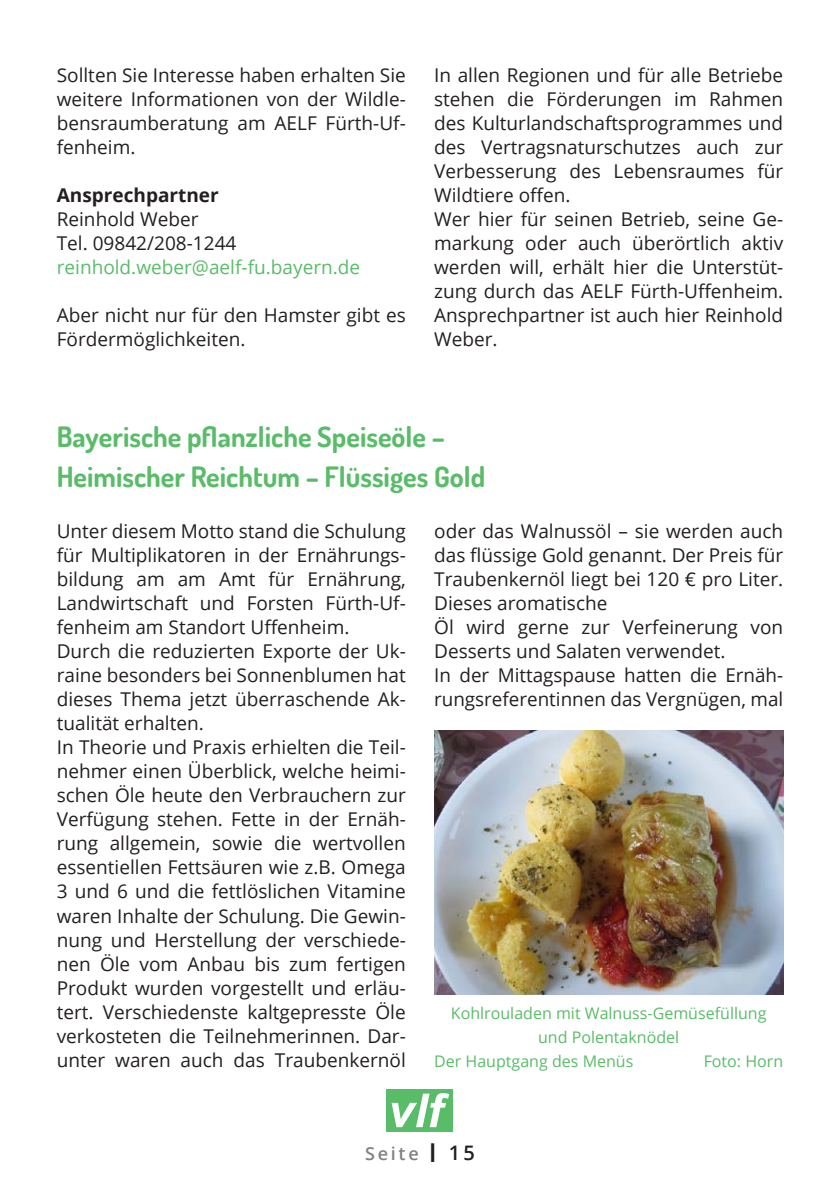
<style>
.page{position:relative;width:840px;height:1191px;background:#fff}
.page>*{position:absolute;margin:0;border:0;box-sizing:border-box;transform-origin:0 0}
.t1{font:700 28px/40px "Dosis";color:#59bc68}
.t2{font:19px/24px "Open Sans";color:#231f20}
.t3{font:19px "Open Sans";color:#59bc68}
.t4{font:700 19px "Open Sans";color:#231f20}
.t5{font:600 18px "Open Sans";letter-spacing:.15em;color:#808285}
.t6{font:16px "Open Sans";color:#59bc68}
.s1{font-size:26px;color:#231f20}
.s2{font-size:20px;color:#231f20}
</style>
<div class="page">
<div style="left:386px;top:1089px;width:67px;height:42px;background:#59bc68"></div>
<svg style="left:391px;top:1093px;width:58px;height:34px"></svg>
<img style="left:434px;top:730px;width:348px;height:264px">
<p class="t2" style="left:57px;top:63px;width:350px;text-align:justify">Sollten Sie Interesse haben erhalten Sie weitere Informationen von der Wildle&shy;bensraumberatung am AELF Fürth-Uf&shy;fenheim.</p>
<p class="t4" style="left:57px;top:182px;width:163px">Ansprechpartner</p>
<p class="t2" style="left:57px;top:207px;width:181px">Reinhold Weber<br>Tel. 09842/208-1244</p>
<p class="t3" style="left:57px;top:254px;width:305px">reinhold.weber@aelf-fu.bayern.de</p>
<p class="t2" style="left:57px;top:303px;width:350px">Aber nicht nur für den Hamster gibt es<br>Fördermöglichkeiten.</p>
<p class="t2" style="left:434px;top:63px;width:350px">In allen Regionen und für alle Betriebe stehen die Förderungen im Rahmen des Kulturlandschaftsprogrammes und des Vertragsnaturschutzes auch zur Verbesserung des Lebensraumes für Wildtiere offen.<br>Wer hier für seinen Betrieb, seine Ge&shy;markung oder auch überörtlich aktiv werden will, erhält hier die Unterstüt&shy;zung durch das AELF Fürth-Uffenheim.<br>Ansprechpartner ist auch hier Reinhold Weber.</p>
<h1 class="t1" style="left:57px;top:416px;width:430px">Bayerische pflanzliche Speiseöle –<br>Heimischer Reichtum – Flüssiges Gold</h1>
<p class="t2" style="left:57px;top:519px;width:350px">Unter diesem Motto stand die Schulung für Multiplikatoren in der Ernährungs&shy;bildung am am Amt für Ernährung, Landwirtschaft und Forsten Fürth-Uf&shy;fenheim am Standort Uffenheim.<br>Durch die reduzierten Exporte der Uk&shy;raine besonders bei Sonnenblumen hat dieses Thema jetzt überraschende Ak&shy;tualität erhalten.<br>In Theorie und Praxis erhielten die Teil&shy;nehmer einen Überblick, welche heimi&shy;schen Öle heute den Verbrauchern zur Verfügung stehen. Fette in der Ernäh&shy;rung allgemein, sowie die wertvollen essentiellen Fettsäuren wie z.B. Omega 3 und 6 und die fettlöslichen Vitamine waren Inhalte der Schulung. Die Gewin&shy;nung und Herstellung der verschiede&shy;nen Öle vom Anbau bis zum fertigen Produkt wurden vorgestellt und erläu&shy;tert. Verschiedenste kaltgepresste Öle verkosteten die Teilnehmerinnen. Dar&shy;unter waren auch das Traubenkernöl</p>
<p class="t2" style="left:434px;top:519px;width:350px">oder das Walnussöl – sie werden auch das flüssige Gold genannt. Der Preis für Traubenkernöl liegt bei 120 € pro Liter.<br>Dieses aromatische<br>Öl wird gerne zur Verfeinerung von Desserts und Salaten verwendet.<br>In der Mittagspause hatten die Ernäh&shy;rungsreferentinnen das Vergnügen, mal</p>
<p class="t6" style="left:450px;top:1001px;width:317px">Kohlrouladen mit Walnuss-Gemüsefüllung</p>
<p class="t6" style="left:538px;top:1025px;width:143px">und Polentaknödel</p>
<p class="t6" style="left:434px;top:1049px;width:201px">Der Hauptgang des Menüs</p>
<p class="t6" style="left:703px;top:1049px;width:81px">Foto: Horn</p>
<p class="t5" style="left:365px;top:1140px;width:111px">Seite <span class="s1">I</span> <span class="s2">15</span></p>
</div>
